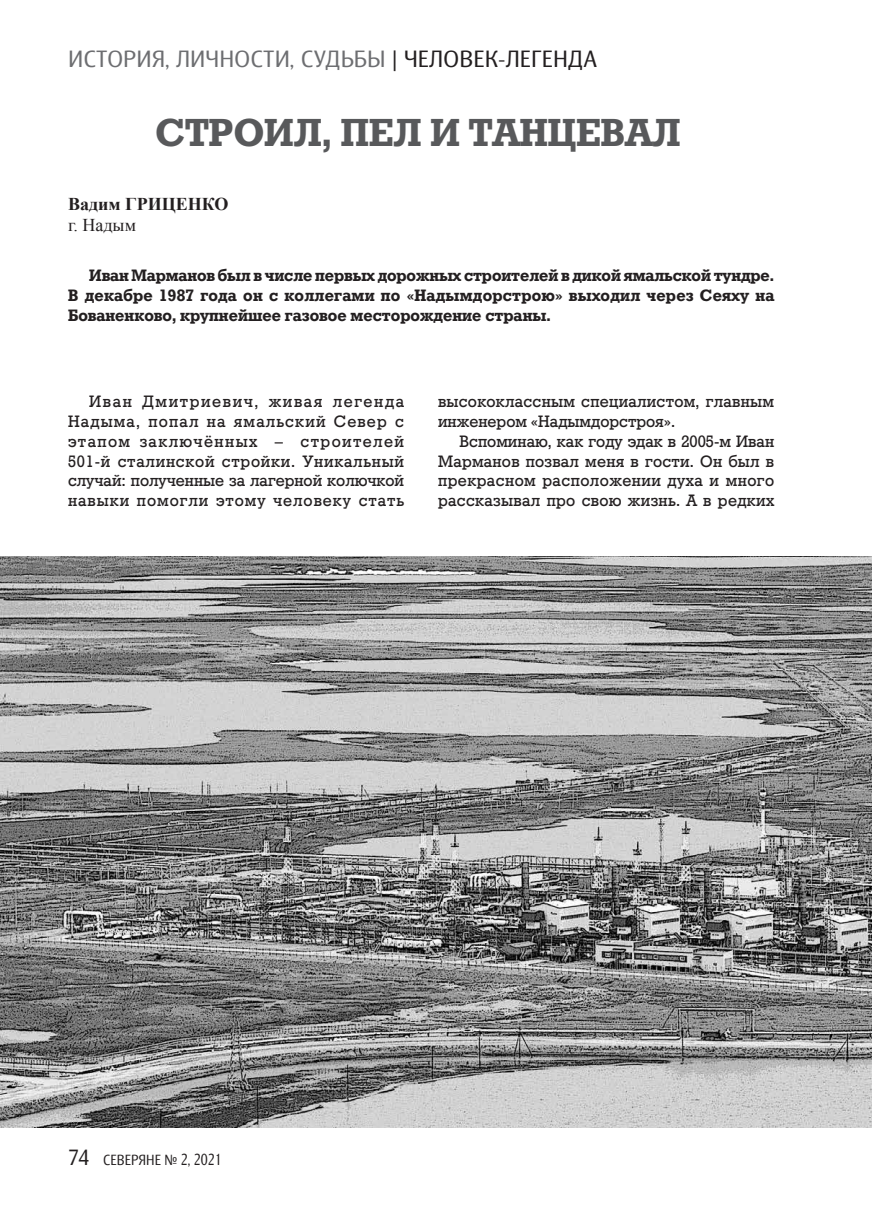
<style>
.page{position:relative;width:872px;height:1221px;background:#fff}
.page>*{position:absolute;margin:0;border:0;box-sizing:border-box;transform-origin:0 0}
.t1{font:700 39px "Geo Slb 712 Md BT";color:#58595b}
.t2{font:24px "Barnaul Grotesk";letter-spacing:.01em;color:#6d6e71;scale:1.1 1}
.t3{font:700 18px "Times New Roman";color:#231f20}
.t4{font:18px "Times New Roman";color:#231f20}
.t5{font:16.5px/19.8px "Geo Slb 712 Md BT";letter-spacing:.02em;color:#231f20;text-align:justify}
.t6{font:700 16.5px/19.8px "Geo Slb 712 Md BT";color:#231f20;text-align:justify}
.t7{font:15px "Barnaul Grotesk";letter-spacing:.01em;color:#231f20}
.s1{color:#231f20}
.s2{font-size:22.5px}
.s3{font-size:16.5px}
</style>
<div class="page">
<img style="left:0;top:556px;width:872px;height:571px">
<h2 class="t2" style="left:68px;top:45px;width:482px">ИСТОРИЯ, ЛИЧНОСТИ, СУДЬБЫ <span class="s1">| ЧЕЛОВЕК-ЛЕГЕНДА</span></h2>
<h1 class="t1" style="left:155px;top:107px;width:526px">СТРОИЛ, ПЕЛ И ТАНЦЕВАЛ</h1>
<p class="t3" style="left:68px;top:191px;width:162px">Вадим ГРИЦЕНКО</p>
<p class="t4" style="left:68px;top:213px;width:69px">г. Надым</p>
<p class="t6" style="left:68px;top:266px;width:708px;text-indent:21px">Иван Марманов был в числе первых дорожных строителей в дикой ямальской тундре.<br>В декабре 1987 года он с коллегами по «Надымдорстрою» выходил через Сеяху на Бованенково, крупнейшее газовое месторождение страны.</p>
<p class="t5" style="left:68px;top:392px;width:338px;text-indent:21px">Иван Дмитриевич, живая легенда Надыма, попал на ямальский Север с этапом заключённых – строителей 501-й сталинской стройки. Уникальный случай: полученные за лагерной колючкой навыки помогли этому человеку стать</p>
<p class="t5" style="left:438px;top:392px;width:337px">высококлассным специалистом, главным инженером «Надымдорстроя».</p>
<p class="t5" style="left:438px;top:431px;width:338px;text-indent:21px">Вспоминаю, как году эдак в 2005-м Иван Марманов позвал меня в гости. Он был в прекрасном расположении духа и много рассказывал про свою жизнь. А в редких</p>
<p class="t7" style="left:68px;top:1150px;width:155px"><span class="s2">74</span> СЕВЕРЯНЕ № <span class="s3">2, 2021</span></p>
</div>
